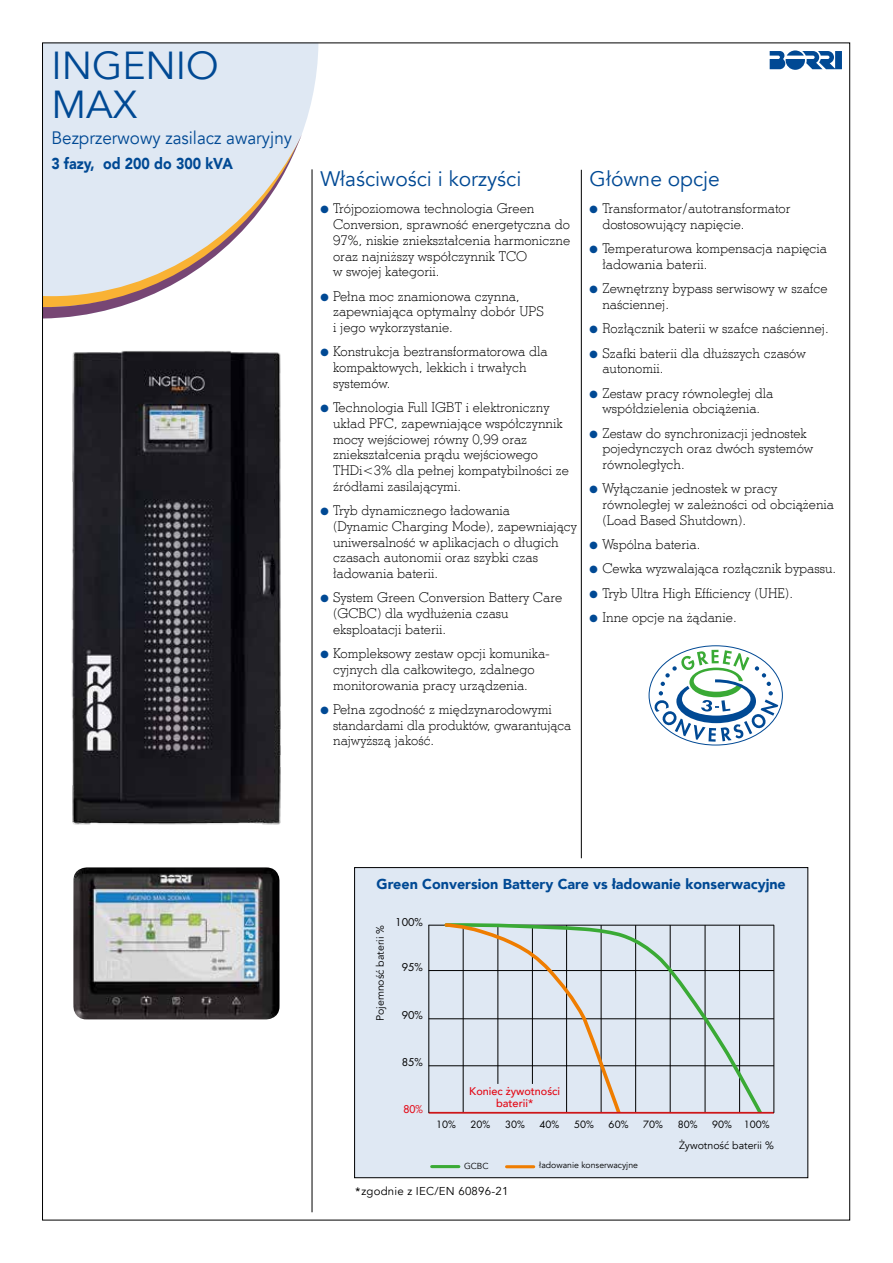
<style>
.page{position:relative;width:893px;height:1263px;background:#fff}
.page>*{position:absolute;margin:0;border:0;box-sizing:border-box;transform-origin:0 0}
.t1{font:39px/39px "Avenir";color:#004994}
.t2{font:21px "Avenir";color:#004994}
.t3{font:18px "Avenir";color:#004994;scale:.95 1}
.t4{font:900 15.75px "Avenir";color:#004994;scale:.9 1}
.t5{font:900 14.4px "Avenir";color:#004994}
.t6{font:13.5px/15.8px "Stymie Lt EU";color:#000}
.t7{font:11.4px "Avenir";letter-spacing:.02em;color:#000}
.t8{font:500 11.1px/12px "Avenir";color:#e30613;text-align:center}
.t9{font:10.65px "Avenir";color:#000}
.t10{font:10.5px "Futura Std";color:#000}
.t11{font:500 10.5px "Futura Std";color:#e30613}
.t12{font:9.75px "Futura Std";color:#000}
.t13{font:8.7px "Avenir";color:#000}
.s1{color:#004994}
.s2{font-family:"Futura Std"}
</style>
<div class="page">
<svg style="left:44px;top:45px;width:274px;height:273px;background:#e2eaf4"></svg>
<svg style="left:44px;top:134px;width:258px;height:184px;fill:#dfe8f3"></svg>
<svg style="left:770px;top:50px;width:72px;height:20px"></svg>
<hr style="left:312px;top:170px;width:1px;height:1042px;background:#000">
<hr style="left:581px;top:170px;width:1px;height:688px;background:#000">
<svg style="left:649px;top:646px;width:133px;height:99px"></svg>
<svg style="left:654px;top:650px;width:124px;height:92px"></svg>
<img style="left:73px;top:867px;width:207px;height:152px">
<img style="left:71px;top:351px;width:210px;height:474px">
<div style="left:355px;top:867px;width:453px;height:311px;background:#dfe8f3"></div>
<div style="left:354px;top:867px;width:454px;height:311px;border:1px solid #000"></div>
<hr style="left:507px;top:1165px;width:27px;height:3px;background:#ef7d00">
<hr style="left:432px;top:1165px;width:27px;height:3px;background:#3aaa35">
<hr style="left:429px;top:925px;width:345px;height:1px;background:#000">
<hr style="left:429px;top:970px;width:345px;height:1px;background:#000">
<hr style="left:429px;top:1018px;width:345px;height:1px;background:#000">
<hr style="left:429px;top:1065px;width:345px;height:1px;background:#000">
<svg style="left:622px;top:924px;width:142px;height:188px"></svg>
<svg style="left:443px;top:923px;width:179px;height:189px"></svg>
<hr style="left:429px;top:1112px;width:345px;height:2px;background:#cd171a">
<hr style="left:429px;top:925px;width:1px;height:187px;background:#000">
<hr style="left:774px;top:925px;width:1px;height:187px;background:#000">
<h1 class="t1" style="left:51px;top:47px;width:169px">INGENIO<br>MAX</h1>
<h3 class="t3" style="left:51px;top:127px;width:255px">Bezprzerwowy zasilacz awaryjny</h3>
<p class="t4" style="left:51px;top:150px;width:203px">3 fazy, od 200 do 300 kVA</p>
<h2 class="t2" style="left:320px;top:166px;width:203px">Właściwości i korzyści</h2>
<p class="t6" style="left:333px;top:200px;width:239px;text-indent:-13px"><span class="s1">●</span> Trójpoziomowa technologia Green Conversion, sprawność energetyczna do 97%, niskie zniekształcenia harmoniczne oraz najniższy współczynnik TCO<br>w swojej kategorii.</p>
<p class="t6" style="left:333px;top:288px;width:212px;text-indent:-13px"><span class="s1">●</span> Pełna moc znamionowa czynna, zapewniająca optymalny dobór UPS i jego wykorzystanie.</p>
<p class="t6" style="left:333px;top:343px;width:216px;text-indent:-13px"><span class="s1">●</span> Konstrukcja beztransformatorowa dla kompaktowych, lekkich i trwałych systemów.</p>
<p class="t6" style="left:333px;top:399px;width:237px;text-indent:-13px"><span class="s1">●</span> Technologia Full IGBT i elektroniczny układ PFC, zapewniające współczynnik mocy wejściowej równy 0,99 oraz zniekształcenia prądu wejściowego THDi&lt;3% dla pełnej kompatybilności ze źródłami zasilającymi.</p>
<p class="t6" style="left:333px;top:502px;width:245px;text-indent:-13px"><span class="s1">●</span> Tryb dynamicznego ładowania<br>(Dynamic Charging Mode), zapewniający uniwersalność w aplikacjach o długich czasach autonomii oraz szybki czas ładowania baterii.</p>
<p class="t6" style="left:333px;top:589px;width:231px;text-indent:-13px"><span class="s1">●</span> System Green Conversion Battery Care (GCBC) dla wydłużenia czasu eksploatacji baterii.</p>
<p class="t6" style="left:333px;top:645px;width:218px;text-indent:-13px"><span class="s1">●</span> Kompleksowy zestaw opcji komunika&shy;cyjnych dla całkowitego, zdalnego monitorowania pracy urządzenia.</p>
<p class="t6" style="left:333px;top:701px;width:240px;text-indent:-13px"><span class="s1">●</span> Pełna zgodność z międzynarodowymi standardami dla produktów, gwarantująca najwyższą jakość.</p>
<h2 class="t2" style="left:590px;top:166px;width:132px">Główne opcje</h2>
<p class="t6" style="left:602px;top:200px;width:190px;text-indent:-13px"><span class="s1">●</span> Transformator/autotransformator dostosowujący napięcie.</p>
<p class="t6" style="left:602px;top:240px;width:226px;text-indent:-13px"><span class="s1">●</span> Temperaturowa kompensacja napięcia ładowania baterii.</p>
<p class="t6" style="left:602px;top:280px;width:227px;text-indent:-13px"><span class="s1">●</span> Zewnętrzny bypass serwisowy w szafce naściennej.</p>
<p class="t6" style="left:590px;top:320px;width:241px"><span class="s1">●</span> Rozłącznik baterii w szafce naściennej.</p>
<p class="t6" style="left:602px;top:345px;width:205px;text-indent:-13px"><span class="s1">●</span> Szafki baterii dla dłuższych czasów autonomii.</p>
<p class="t6" style="left:590px;top:385px;width:185px;text-align:center"><span class="s1">●</span> Zestaw pracy równoległej dla współdzielenia obciążenia.</p>
<p class="t6" style="left:602px;top:425px;width:212px;text-indent:-13px"><span class="s1">●</span> Zestaw do synchronizacji jednostek pojedynczych oraz dwóch systemów równoległych.</p>
<p class="t6" style="left:602px;top:480px;width:233px;text-indent:-13px"><span class="s1">●</span> Wyłączanie jednostek w pracy równoległej w zależności od obciążenia (Load Based Shutdown).</p>
<p class="t6" style="left:590px;top:536px;width:112px"><span class="s1">●</span> Wspólna bateria.</p>
<p class="t6" style="left:590px;top:560px;width:248px"><span class="s1">●</span> Cewka wyzwalająca rozłącznik bypassu.</p>
<p class="t6" style="left:590px;top:585px;width:205px"><span class="s1">●</span> Tryb Ultra High Efficiency (UHE).</p>
<p class="t6" style="left:590px;top:609px;width:149px"><span class="s1">●</span> Inne opcje na żądanie.</p>
<p class="t5" style="left:377px;top:872px;width:411px">Green Conversion Battery Care vs ładowanie konserwacyjne</p>
<p class="t9" style="left:374px;top:1021px;width:98px;rotate:-90deg">Pojemność baterii %</p>
<p class="t10" style="left:395px;top:915px;width:29px">100%</p>
<p class="t10" style="left:402px;top:960px;width:23px">95%</p>
<p class="t10" style="left:402px;top:1008px;width:23px">90%</p>
<p class="t10" style="left:402px;top:1055px;width:23px">85%</p>
<p class="t11" style="left:403px;top:1102px;width:21px">80%</p>
<p class="t8" style="left:469px;top:1084px;width:92px">Koniec żywotności baterii*</p>
<p class="t12" style="left:436px;top:1118px;width:21px">10%</p>
<p class="t12" style="left:471px;top:1118px;width:21px">20%</p>
<p class="t12" style="left:505px;top:1118px;width:21px">30%</p>
<p class="t12" style="left:540px;top:1118px;width:21px">40%</p>
<p class="t12" style="left:574px;top:1118px;width:21px">50%</p>
<p class="t12" style="left:609px;top:1118px;width:21px">60%</p>
<p class="t12" style="left:643px;top:1118px;width:21px">70%</p>
<p class="t12" style="left:678px;top:1118px;width:21px">80%</p>
<p class="t12" style="left:712px;top:1118px;width:59px">90% 100%</p>
<p class="t13" style="left:464px;top:1161px;width:26px">GCBC</p>
<p class="t13" style="left:539px;top:1160px;width:100px">ładowanie konserwacyjne</p>
<p class="t9" style="left:679px;top:1139px;width:96px">Żywotność baterii %</p>
<p class="t7" style="left:354px;top:1184px;width:155px"><span class="s2">*</span>zgodnie z IEC/EN 60896-21</p>
</div>
